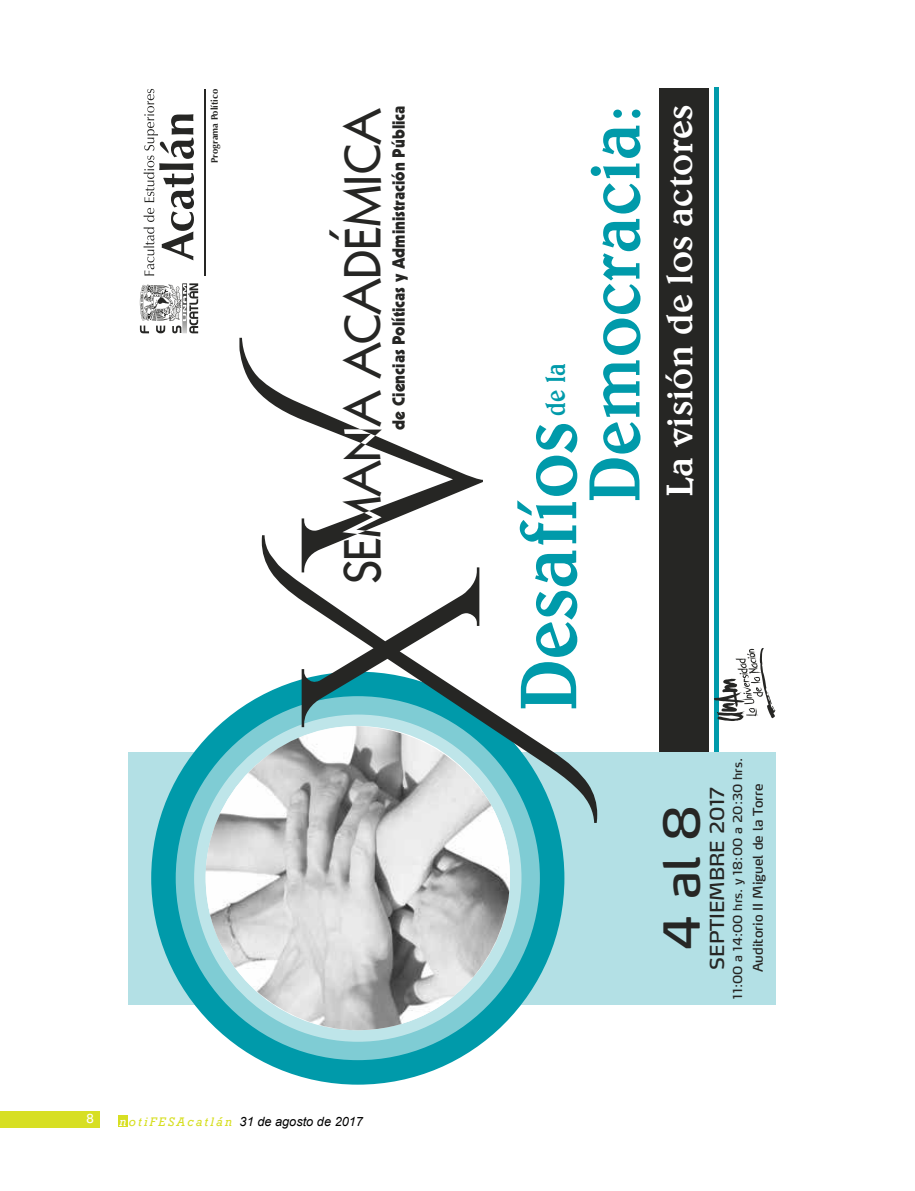
<style>
.page{position:relative;width:915px;height:1191px;background:#fff}
.page>*{position:absolute;margin:0;border:0;box-sizing:border-box;transform-origin:0 0}
.t1{font:500 81.15px "Belwe BT";color:#009aaa;scale:.94 1}
.t2{font:500 73.35px "Belwe BT";color:#009aaa;scale:.94 1}
.t3{font:700 49.5px "Geo 112";color:#262624}
.t4{font:49.05px "Max LF";color:#262624}
.t5{font:500 37.35px "Belwe BT";color:#fff}
.t6{font:500 28.2px "Belwe BT";color:#009aaa;scale:.85 1}
.t7{font:19.05px "Max LF";color:#262624}
.t8{font:17.25px "Geometric 231 BT Heavy C";color:#262624;scale:.96 1}
.t9{font:13.5px "Rockwell";color:#fff}
.t10{font:13.2px "Max LF";color:#262624}
.t11{font:italic 12.75px "Arial";color:#000}
.t12{font:12.15px "Max LF";letter-spacing:.015em;color:#262624}
.t13{font:700 9.45px "Optima";color:#262624}
.s1{font-family:"Rockwell";color:#fff}
.s2{font-family:"Rockwell";color:#d7df23}
</style>
<div class="page">
<div style="left:0;top:1110px;width:100px;height:17px;background:#d7df23"></div>
<div style="left:118px;top:1115px;width:10px;height:12px;background:#d7df23"></div>
<hr style="left:714px;top:88px;width:4px;height:664px;background:#009aaa">
<div style="left:658px;top:88px;width:50px;height:663px;background:#262624"></div>
<div style="left:128px;top:751px;width:647px;height:253px;background:#b3e0e5"></div>
<div style="left:151px;top:671px;width:413px;height:413px;background:#009aaa;border-radius:50%"></div>
<div style="left:176px;top:696px;width:363px;height:364px;background:#7fccd4;border-radius:50%"></div>
<div style="left:194px;top:714px;width:327px;height:327px;background:#bee5e9;border-radius:50%"></div>
<img style="left:205px;top:726px;width:305px;height:304px;border-radius:151px">
<svg style="left:143px;top:89px;width:51px;height:186px"></svg>
<svg style="left:140px;top:283px;width:58px;height:50px"></svg>
<hr style="left:204px;top:90px;width:1px;height:186px;background:#262624">
<svg style="left:262px;top:572px;width:335px;height:251px"></svg>
<svg style="left:239px;top:338px;width:244px;height:234px"></svg>
<svg style="left:342px;top:511px;width:39px;height:23px"></svg>
<svg style="left:344px;top:429px;width:31px;height:15px"></svg>
<svg style="left:714px;top:648px;width:61px;height:73px"></svg>
<p class="t13" style="left:209px;top:163px;width:75px;rotate:-90deg">Programa Político</p>
<h3 class="t3" style="left:327px;top:583px;width:477px;rotate:-90deg">SEMANA ACADÉMICA</h3>
<p class="t8" style="left:388px;top:429px;width:339px;rotate:-90deg">de Ciencias Políticas y Administración Pública</p>
<p class="t9" style="left:87px;top:1111px;width:9px">8</p>
<p class="t11" style="left:119px;top:1113px;width:245px"><span class="s1">n</span><span class="s2">otiFESAcatlán</span> 31 de agosto de 2017</p>
<h3 class="t6" style="left:537px;top:416px;width:63px;rotate:-90deg">de la</h3>
<h1 class="t1" style="left:498px;top:712px;width:310px;rotate:-90deg">Desafíos</h1>
<h2 class="t2" style="left:568px;top:503px;width:425px;rotate:-90deg">Democracia:</h2>
<h3 class="t5" style="left:656px;top:497px;width:394px;rotate:-90deg">La visión de los actores</h3>
<h3 class="t4" style="left:651px;top:951px;width:147px;rotate:-90deg">4 al 8</h3>
<p class="t12" style="left:729px;top:998px;width:242px;rotate:-90deg">11:00 a 14:00 hrs. y 18:00 a 20:30 hrs.</p>
<p class="t7" style="left:704px;top:969px;width:185px;rotate:-90deg">SEPTIEMBRE 2017</p>
<p class="t10" style="left:749px;top:972px;width:190px;rotate:-90deg">Auditorio II Miguel de la Torre</p>
</div>
